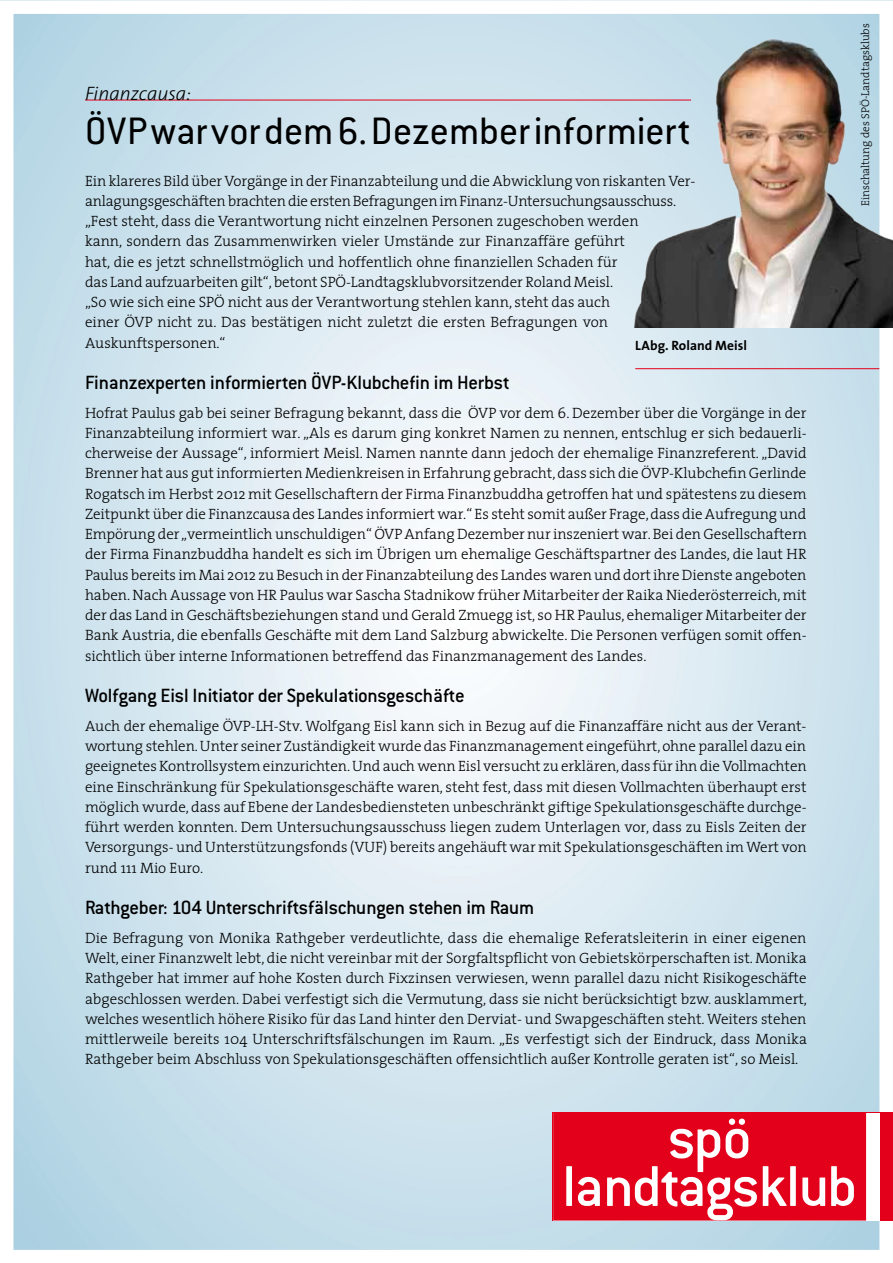
<style>
.page{position:relative;width:893px;height:1263px;background:#fff}
.page>*{position:absolute;margin:0;border:0;box-sizing:border-box;transform-origin:0 0}
.t1{font:42px "Conduit ITC";letter-spacing:.005em;color:#000}
.t2{font:500 21px "Conduit ITC";letter-spacing:-.015em;color:#000}
.t3{font:italic 300 19.5px "The Sans";color:#000}
.t4{font:300 15px/20.2px "The Serif";color:#000;text-align:justify}
.t5{font:700 13.5px "The Sans";letter-spacing:.005em;color:#000}
.t6{font:300 11.25px "The Serif";color:#000}
</style>
<div class="page">
<img style="left:15px;top:15px;width:863px;height:1233px">
<div style="left:0;top:0;width:893px;height:1263px;border:14px solid #fff"></div>
<hr style="left:85px;top:100px;width:606px;height:1px;background:#e2001a">
<div style="left:553px;top:1113px;width:330px;height:107px;background:#fff"></div>
<svg style="left:553px;top:1113px;width:313px;height:107px;background:#e72d42"></svg>
<div style="left:641px;top:1182px;width:11px;height:19px;background:#e2001a;border-radius:6px"></div>
<div style="left:713px;top:1182px;width:11px;height:12px;background:#e2001a;border-radius:6px"></div>
<div style="left:880px;top:1113px;width:13px;height:107px;background:#e2001a"></div>
<img style="left:631px;top:37px;width:262px;height:291px">
<hr style="left:635px;top:368px;width:244px;height:1px;background:#e2001a">
<h3 class="t3" style="left:85px;top:77px;width:108px">Finanzcausa:</h3>
<h1 class="t1" style="left:85px;top:106px;width:606px">ÖVP war vor dem 6. Dezember informiert</h1>
<p class="t4" style="left:85px;top:170px;width:612px;text-align:left">Ein klareres Bild über Vorgänge in der Finanzabteilung und die Abwicklung von riskanten Ver&shy;anlagungsgeschäften brachten die ersten Befragungen im Finanz-Untersuchungsausschuss. „Fest steht, dass die Verantwortung nicht einzelnen Personen zugeschoben werden<br>kann, sondern das Zusammenwirken vieler Umstände zur Finanzaffäre geführt<br>hat, die es jetzt schnellstmöglich und hoffentlich ohne finanziellen Schaden für<br>das Land aufzuarbeiten gilt“, betont SPÖ-Landtagsklubvorsitzender Roland Meisl.<br>„So wie sich eine SPÖ nicht aus der Verantwortung stehlen kann, steht das auch<br>einer ÖVP nicht zu. Das bestätigen nicht zuletzt die ersten Befragungen von Auskunftspersonen.“</p>
<h2 class="t2" style="left:85px;top:371px;width:426px">Finanzexperten informierten ÖVP-Klubchefin im Herbst</h2>
<p class="t4" style="left:85px;top:402px;width:723px">Hofrat Paulus gab bei seiner Befragung bekannt, dass die ÖVP vor dem 6. Dezember über die Vorgänge in der Finanzabteilung informiert war. „Als es darum ging konkret Namen zu nennen, entschlug er sich bedauerli&shy;cherweise der Aussage“, informiert Meisl. Namen nannte dann jedoch der ehemalige Finanzreferent. „David Brenner hat aus gut informierten Medienkreisen in Erfahrung gebracht, dass sich die ÖVP-Klubchefin Gerlinde Rogatsch im Herbst 2012 mit Gesellschaftern der Firma Finanzbuddha getroffen hat und spätestens zu diesem Zeitpunkt über die Finanzcausa des Landes informiert war.“ Es steht somit außer Frage, dass die Aufregung und Empörung der „vermeintlich unschuldigen“ ÖVP Anfang Dezember nur inszeniert war. Bei den Gesellschaftern der Firma Finanzbuddha handelt es sich im Übrigen um ehemalige Geschäftspartner des Landes, die laut HR Paulus bereits im Mai 2012 zu Besuch in der Finanzabteilung des Landes waren und dort ihre Dienste angeboten haben. Nach Aussage von HR Paulus war Sascha Stadnikow früher Mitarbeiter der Raika Niederösterreich, mit der das Land in Geschäftsbeziehungen stand und Gerald Zmuegg ist, so HR Paulus, ehemaliger Mitarbeiter der Bank Austria, die ebenfalls Geschäfte mit dem Land Salzburg abwickelte. Die Personen verfügen somit offen&shy;sichtlich über interne Informationen betreffend das Finanzmanagement des Landes.</p>
<h2 class="t2" style="left:85px;top:684px;width:381px">Wolfgang Eisl Initiator der Spekulationsgeschäfte</h2>
<p class="t4" style="left:85px;top:715px;width:723px">Auch der ehemalige ÖVP-LH-Stv. Wolfgang Eisl kann sich in Bezug auf die Finanzaffäre nicht aus der Verant&shy;wortung stehlen. Unter seiner Zuständigkeit wurde das Finanzmanagement eingeführt, ohne parallel dazu ein geeignetes Kontrollsystem einzurichten. Und auch wenn Eisl versucht zu erklären, dass für ihn die Vollmachten eine Einschränkung für Spekulationsgeschäfte waren, steht fest, dass mit diesen Vollmachten überhaupt erst möglich wurde, dass auf Ebene der Landesbediensteten unbeschränkt giftige Spekulationsgeschäfte durchge&shy;führt werden konnten. Dem Untersuchungsausschuss liegen zudem Unterlagen vor, dass zu Eisls Zeiten der Versorgungs- und Unterstützungsfonds (VUF) bereits angehäuft war mit Spekulationsgeschäften im Wert von rund 111 Mio Euro.</p>
<h2 class="t2" style="left:85px;top:896px;width:451px">Rathgeber: 104 Unterschriftsfälschungen stehen im Raum</h2>
<p class="t4" style="left:85px;top:927px;width:724px">Die Befragung von Monika Rathgeber verdeutlichte, dass die ehemalige Referatsleiterin in einer eigenen Welt, einer Finanzwelt lebt, die nicht vereinbar mit der Sorgfaltspflicht von Gebietskörperschaften ist. Monika Rathgeber hat immer auf hohe Kosten durch Fixzinsen verwiesen, wenn parallel dazu nicht Risikogeschäfte abgeschlossen werden. Dabei verfestigt sich die Vermutung, dass sie nicht berücksichtigt bzw. ausklammert, welches wesentlich höhere Risiko für das Land hinter den Derviat- und Swapgeschäften steht. Weiters stehen mittlerweile bereits 104 Unterschriftsfälschungen im Raum. „Es verfestigt sich der Eindruck, dass Monika Rathgeber beim Abschluss von Spekulationsgeschäften offensichtlich außer Kontrolle geraten ist“, so Meisl.</p>
<p class="t5" style="left:635px;top:334px;width:113px">LAbg. Roland Meisl</p>
<p class="t6" style="left:856px;top:206px;width:185px;rotate:-90deg">Einschaltung des SPÖ-Landtagsklubs</p>
</div>
